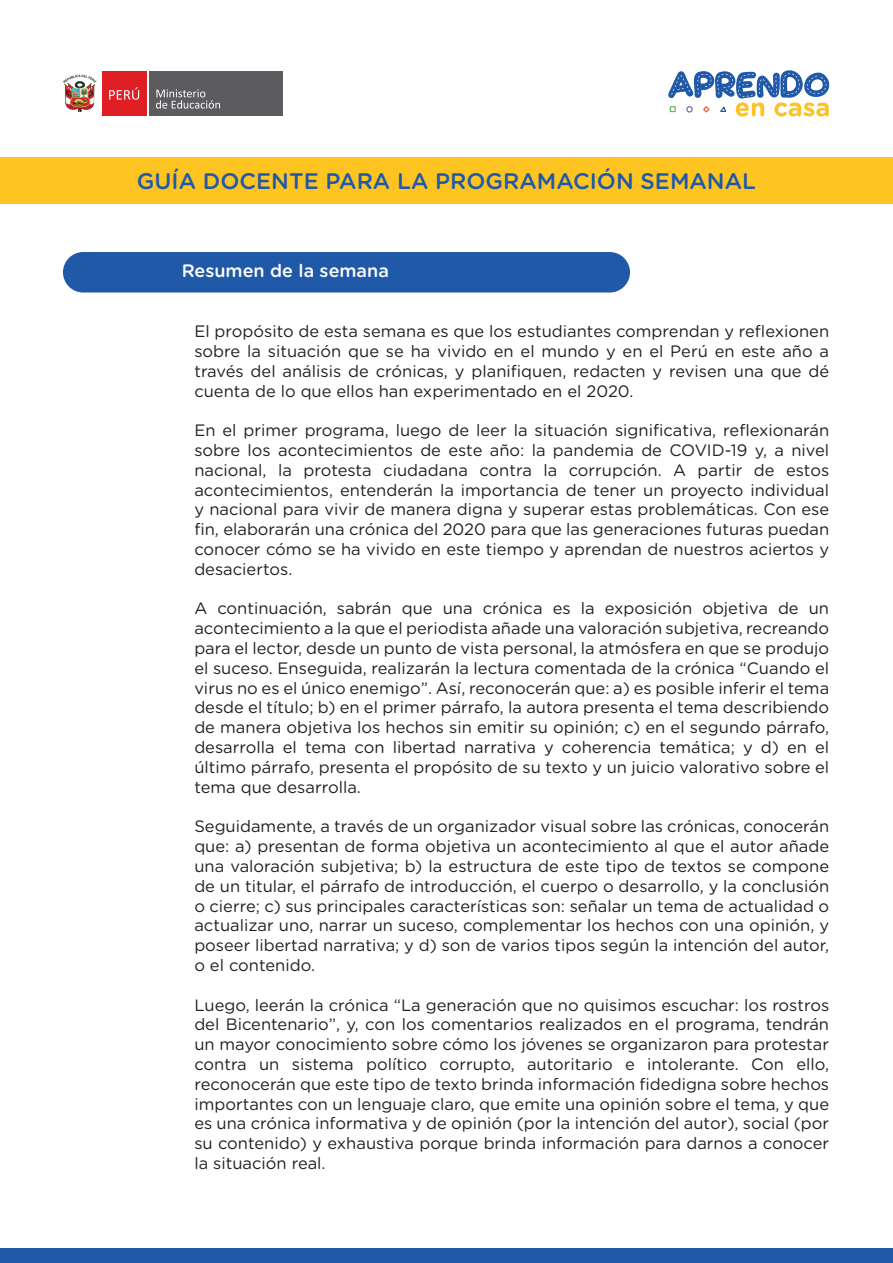
<style>
.page{position:relative;width:893px;height:1263px;background:#fff}
.page>*{position:absolute;margin:0;border:0;box-sizing:border-box;transform-origin:0 0}
.t1{font:500 22.5px "Gotham Rounded";color:#2059a8}
.t2{font:500 18px "Gotham Rounded";color:#fff}
.t3{font:16.5px/19.8px "Gotham Rounded";color:#231f20;text-align:justify}
</style>
<div class="page">
<div style="left:0;top:1248px;width:893px;height:15px;background:#2059a8"></div>
<div style="left:102px;top:71px;width:44px;height:45px;background:#e01f25"></div>
<div style="left:149px;top:71px;width:133px;height:45px;background:#5c5b5f"></div>
<svg style="left:109px;top:87px;width:30px;height:13px"></svg>
<svg style="left:156px;top:89px;width:64px;height:20px"></svg>
<svg style="left:63px;top:75px;width:33px;height:34px"></svg>
<img style="left:65px;top:84px;width:29px;height:21px">
<img style="left:70px;top:105px;width:20px;height:7px">
<svg style="left:668px;top:70px;width:161px;height:47px"></svg>
<div style="left:0;top:157px;width:893px;height:47px;background:#fec422"></div>
<div style="left:63px;top:252px;width:567px;height:41px;background:#2059a8;border-radius:20px"></div>
<h1 class="t1" style="left:137px;top:165px;width:621px">GUÍA DOCENTE PARA LA PROGRAMACIÓN SEMANAL</h1>
<p class="t2" style="left:182px;top:258px;width:209px">Resumen de la semana</p>
<p class="t3" style="left:194px;top:321px;width:636px">El propósito de esta semana es que los estudiantes comprendan y reflexionen sobre la situación que se ha vivido en el mundo y en el Perú en este año a través del análisis de crónicas, y planifiquen, redacten y revisen una que dé cuenta de lo que ellos han experimentado en el 2020.</p>
<p class="t3" style="left:194px;top:420px;width:636px">En el primer programa, luego de leer la situación significativa, reflexionarán sobre los acontecimientos de este año: la pandemia de COVID-19 y, a nivel nacional, la protesta ciudadana contra la corrupción. A partir de estos acontecimientos, entenderán la importancia de tener un proyecto individual y nacional para vivir de manera digna y superar estas problemáticas. Con ese fin, elaborarán una crónica del 2020 para que las generaciones futuras puedan conocer cómo se ha vivido en este tiempo y aprendan de nuestros aciertos y desaciertos.</p>
<p class="t3" style="left:194px;top:598px;width:636px">A continuación, sabrán que una crónica es la exposición objetiva de un acontecimiento a la que el periodista añade una valoración subjetiva, recreando para el lector, desde un punto de vista personal, la atmósfera en que se produjo el suceso. Enseguida, realizarán la lectura comentada de la crónica “Cuando el virus no es el único enemigo”. Así, reconocerán que: a) es posible inferir el tema desde el título; b) en el primer párrafo, la autora presenta el tema describiendo de manera objetiva los hechos sin emitir su opinión; c) en el segundo párrafo, desarrolla el tema con libertad narrativa y coherencia temática; y d) en el último párrafo, presenta el propósito de su texto y un juicio valorativo sobre el tema que desarrolla.</p>
<p class="t3" style="left:194px;top:816px;width:636px">Seguidamente, a través de un organizador visual sobre las crónicas, conocerán que: a) presentan de forma objetiva un acontecimiento al que el autor añade una valoración subjetiva; b) la estructura de este tipo de textos se compone de un titular, el párrafo de introducción, el cuerpo o desarrollo, y la conclusión o cierre; c) sus principales características son: señalar un tema de actualidad o actualizar uno, narrar un suceso, complementar los hechos con una opinión, y poseer libertad narrativa; y d) son de varios tipos según la intención del autor, o el contenido.</p>
<p class="t3" style="left:194px;top:994px;width:636px">Luego, leerán la crónica “La generación que no quisimos escuchar: los rostros del Bicentenario”, y, con los comentarios realizados en el programa, tendrán un mayor conocimiento sobre cómo los jóvenes se organizaron para protestar contra un sistema político corrupto, autoritario e intolerante. Con ello, reconocerán que este tipo de texto brinda información fidedigna sobre hechos importantes con un lenguaje claro, que emite una opinión sobre el tema, y que es una crónica informativa y de opinión (por la intención del autor), social (por su contenido) y exhaustiva porque brinda información para darnos a conocer la situación real.</p>
</div>
